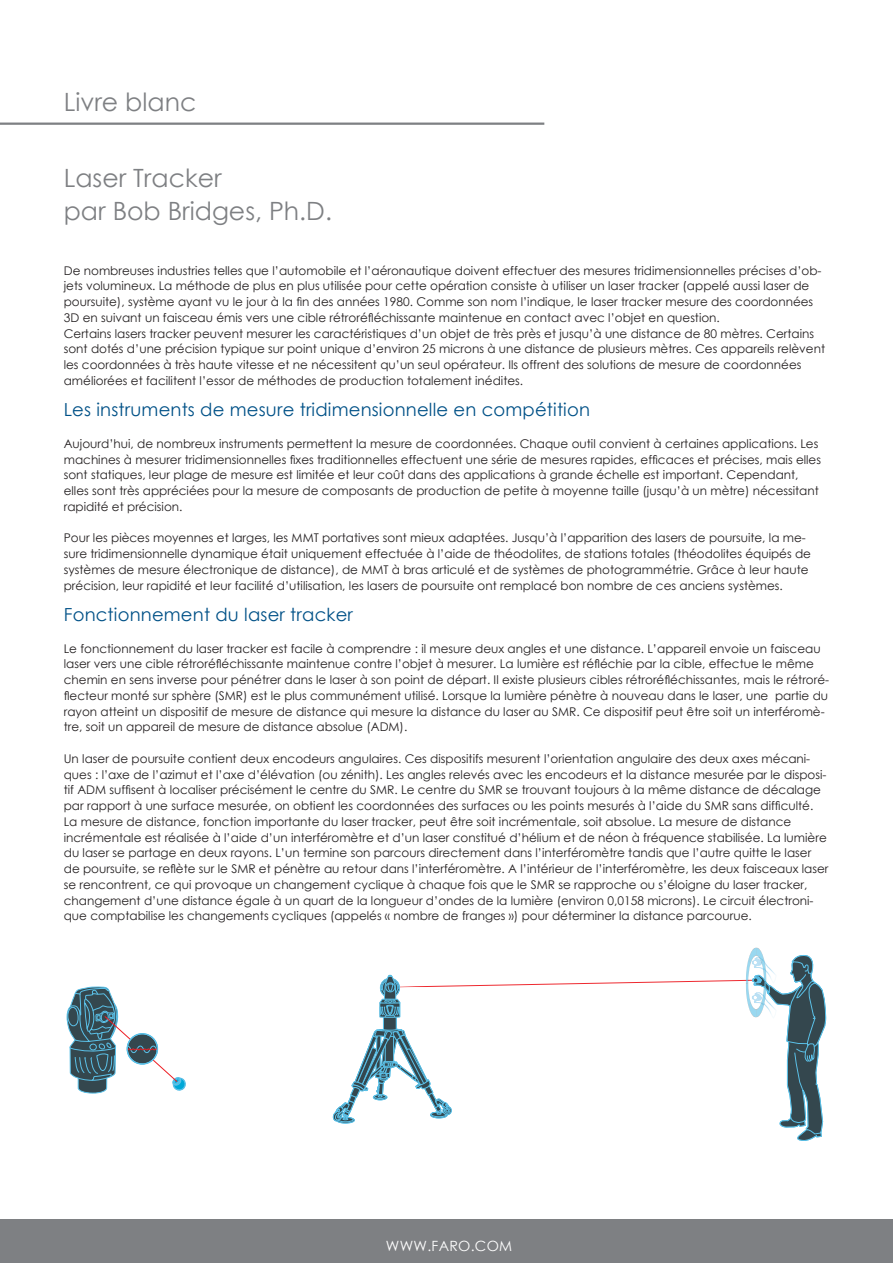
<style>
.page{position:relative;width:893px;height:1263px;background:#fff}
.page>*{position:absolute;margin:0;border:0;box-sizing:border-box;transform-origin:0 0}
.t1{font:25.2px/33.6px "Century Gothic";color:#7e8083}
.t2{font:18px "Century Gothic";letter-spacing:.01em;color:#005187}
.t3{font:14.1px "Century Gothic";letter-spacing:.02em;color:#fff}
.t4{font:12px/15.8px "Century Gothic";color:#231f20}
</style>
<div class="page">
<hr style="left:0;top:123px;width:544px;height:2px;background:#7e8083">
<div style="left:0;top:1220px;width:893px;height:43px;background:#7e8083"></div>
<svg style="left:67px;top:986px;width:119px;height:107px"></svg>
<div style="left:127px;top:1034px;width:31px;height:30px;border:1px solid #5bc1e8;border-radius:50%"></div>
<svg style="left:332px;top:947px;width:494px;height:194px"></svg>
<h1 class="t1" style="left:64px;top:84px;width:134px">Livre blanc</h1>
<h1 class="t1" style="left:64px;top:160px;width:270px">Laser Tracker<br>par Bob Bridges, Ph.D.</h1>
<p class="t4" style="left:64px;top:262px;width:763px">De nombreuses industries telles que l’automobile et l’aéronautique doivent effectuer des mesures tridimensionnelles précises d’ob&shy;jets volumineux. La méthode de plus en plus utilisée pour cette opération consiste à utiliser un laser tracker (appelé aussi laser de poursuite), système ayant vu le jour à la fin des années 1980. Comme son nom l’indique, le laser tracker mesure des coordonnées 3D en suivant un faisceau émis vers une cible rétroréfléchissante maintenue en contact avec l’objet en question.<br>Certains lasers tracker peuvent mesurer les caractéristiques d’un objet de très près et jusqu’à une distance de 80 mètres. Certains sont dotés d’une précision typique sur point unique d’environ 25 microns à une distance de plusieurs mètres. Ces appareils relèvent les coordonnées à très haute vitesse et ne nécessitent qu’un seul opérateur. Ils offrent des solutions de mesure de coordonnées améliorées et facilitent l’essor de méthodes de production totalement inédites.</p>
<h2 class="t2" style="left:64px;top:397px;width:528px">Les instruments de mesure tridimensionnelle en compétition</h2>
<p class="t4" style="left:64px;top:435px;width:759px">Aujourd’hui, de nombreux instruments permettent la mesure de coordonnées. Chaque outil convient à certaines applications. Les machines à mesurer tridimensionnelles fixes traditionnelles effectuent une série de mesures rapides, efficaces et précises, mais elles sont statiques, leur plage de mesure est limitée et leur coût dans des applications à grande échelle est important. Cependant, elles sont très appréciées pour la mesure de composants de production de petite à moyenne taille (jusqu’à un mètre) nécessitant rapidité et précision.</p>
<p class="t4" style="left:64px;top:530px;width:749px">Pour les pièces moyennes et larges, les MMT portatives sont mieux adaptées. Jusqu’à l’apparition des lasers de poursuite, la me&shy;sure tridimensionnelle dynamique était uniquement effectuée à l’aide de théodolites, de stations totales (théodolites équipés de systèmes de mesure électronique de distance), de MMT à bras articulé et de systèmes de photogrammétrie. Grâce à leur haute précision, leur rapidité et leur facilité d’utilisation, les lasers de poursuite ont remplacé bon nombre de ces anciens systèmes.</p>
<h2 class="t2" style="left:64px;top:602px;width:291px">Fonctionnement du laser tracker</h2>
<p class="t4" style="left:64px;top:640px;width:767px">Le fonctionnement du laser tracker est facile à comprendre : il mesure deux angles et une distance. L’appareil envoie un faisceau laser vers une cible rétroréfléchissante maintenue contre l’objet à mesurer. La lumière est réfléchie par la cible, effectue le même chemin en sens inverse pour pénétrer dans le laser à son point de départ. Il existe plusieurs cibles rétroréfléchissantes, mais le rétroré&shy;flecteur monté sur sphère (SMR) est le plus communément utilisé. Lorsque la lumière pénètre à nouveau dans le laser, une partie du rayon atteint un dispositif de mesure de distance qui mesure la distance du laser au SMR. Ce dispositif peut être soit un interféromè&shy;tre, soit un appareil de mesure de distance absolue (ADM).</p>
<p class="t4" style="left:64px;top:750px;width:766px">Un laser de poursuite contient deux encodeurs angulaires. Ces dispositifs mesurent l’orientation angulaire des deux axes mécani&shy;ques : l’axe de l’azimut et l’axe d’élévation (ou zénith). Les angles relevés avec les encodeurs et la distance mesurée par le disposi&shy;tif ADM suffisent à localiser précisément le centre du SMR. Le centre du SMR se trouvant toujours à la même distance de décalage par rapport à une surface mesurée, on obtient les coordonnées des surfaces ou les points mesurés à l’aide du SMR sans difficulté.<br>La mesure de distance, fonction importante du laser tracker, peut être soit incrémentale, soit absolue. La mesure de distance incrémentale est réalisée à l’aide d’un interféromètre et d’un laser constitué d’hélium et de néon à fréquence stabilisée. La lumière du laser se partage en deux rayons. L’un termine son parcours directement dans l’interféromètre tandis que l’autre quitte le laser de poursuite, se reflète sur le SMR et pénètre au retour dans l’interféromètre. A l’intérieur de l’interféromètre, les deux faisceaux laser se rencontrent, ce qui provoque un changement cyclique à chaque fois que le SMR se rapproche ou s’éloigne du laser tracker, changement d’une distance égale à un quart de la longueur d’ondes de la lumière (environ 0,0158 microns). Le circuit électroni&shy;que comptabilise les changements cycliques (appelés « nombre de franges ») pour déterminer la distance parcourue.</p>
<p class="t3" style="left:386px;top:1236px;width:126px">www.faro.com</p>
</div>
